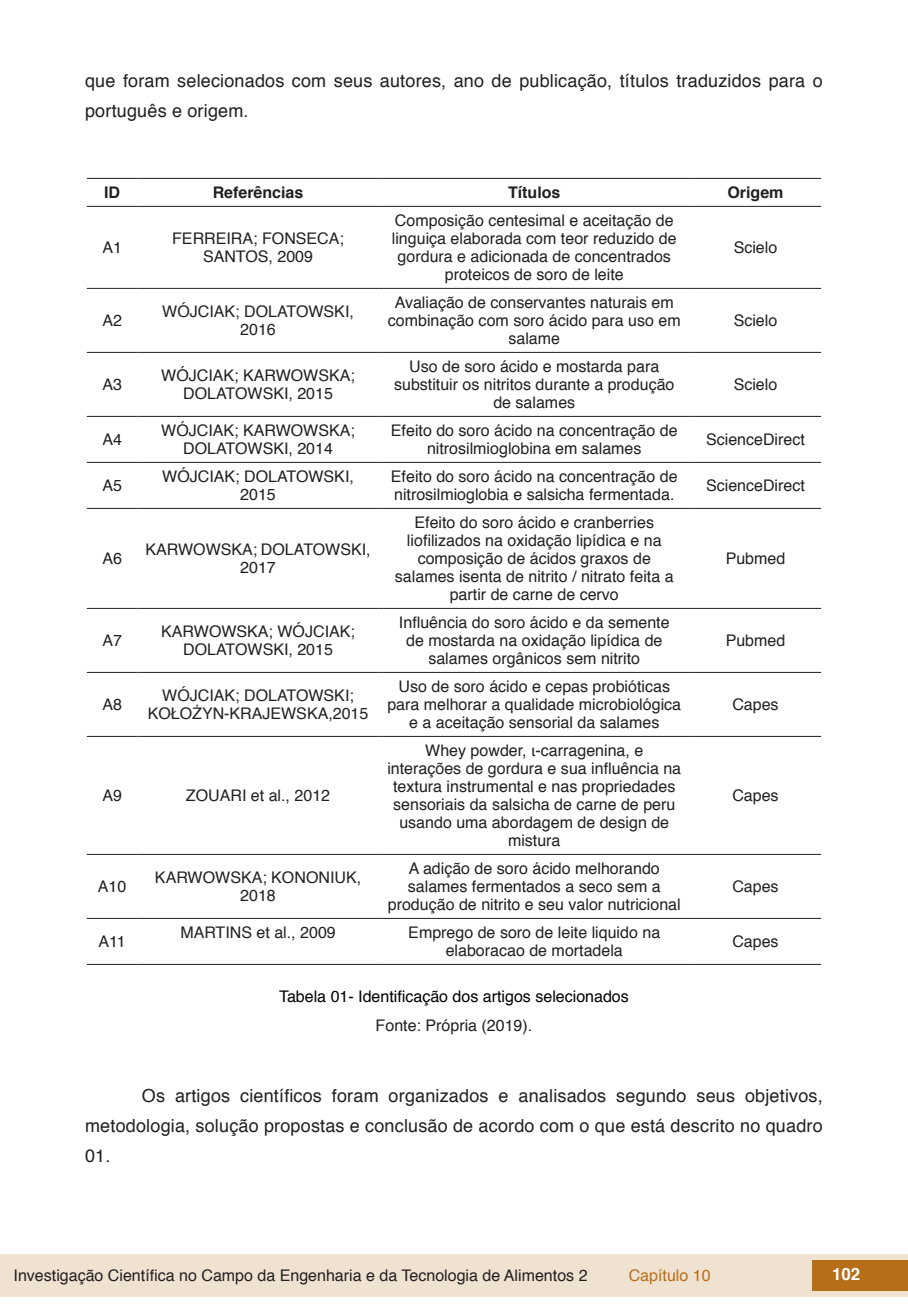
<style>
.page{position:relative;width:908px;height:1304px;background:#fff}
.page>*{position:absolute;margin:0;border:0;box-sizing:border-box;transform-origin:0 0}
.txt{font:18px/30px "Helvetica";letter-spacing:.01em;color:#231f20}
.t1{font:700 16.8px "Helvetica";color:#fff}
.tab_txt_centro{font:16px/18px "Helvetica";color:#231f20;text-align:center}
.tab_txt_centro-2{font:16px/18px "Helvetica";color:#222;text-align:center}
.info_tab_graf_imag{font:16px "Helvetica";color:#000}
.tab_txt_centro-3{font:700 16px "Helvetica";color:#231f20}
.fonte_tab_gra_imag{font:16px "Helvetica";color:#231f20}
.t2{font:16px "Helvetica";color:#b66e19}
</style>
<div class="page">
<div style="left:0;top:1254px;width:906px;height:43px;background:#f0e2d1"></div>
<div style="left:812px;top:1261px;width:95px;height:30px;background:#b66e19"></div>
<hr style="left:87px;top:178px;width:50px;height:1px;background:#231f20">
<hr style="left:137px;top:178px;width:241px;height:1px;background:#231f20">
<hr style="left:378px;top:178px;width:311px;height:1px;background:#231f20">
<hr style="left:689px;top:178px;width:131px;height:1px;background:#231f20">
<hr style="left:87px;top:206px;width:50px;height:1px;background:#231f20">
<hr style="left:137px;top:206px;width:241px;height:1px;background:#231f20">
<hr style="left:378px;top:206px;width:311px;height:1px;background:#231f20">
<hr style="left:689px;top:206px;width:131px;height:1px;background:#231f20">
<hr style="left:87px;top:288px;width:50px;height:1px;background:#231f20">
<hr style="left:137px;top:288px;width:241px;height:1px;background:#231f20">
<hr style="left:378px;top:288px;width:311px;height:1px;background:#231f20">
<hr style="left:689px;top:288px;width:131px;height:1px;background:#231f20">
<hr style="left:87px;top:352px;width:50px;height:1px;background:#231f20">
<hr style="left:137px;top:352px;width:241px;height:1px;background:#231f20">
<hr style="left:378px;top:352px;width:311px;height:1px;background:#231f20">
<hr style="left:689px;top:352px;width:131px;height:1px;background:#231f20">
<hr style="left:87px;top:416px;width:50px;height:1px;background:#231f20">
<hr style="left:137px;top:416px;width:241px;height:1px;background:#231f20">
<hr style="left:378px;top:416px;width:311px;height:1px;background:#231f20">
<hr style="left:689px;top:416px;width:131px;height:1px;background:#231f20">
<hr style="left:87px;top:462px;width:50px;height:1px;background:#231f20">
<hr style="left:137px;top:462px;width:241px;height:1px;background:#231f20">
<hr style="left:378px;top:462px;width:311px;height:1px;background:#231f20">
<hr style="left:689px;top:462px;width:131px;height:1px;background:#231f20">
<hr style="left:87px;top:508px;width:50px;height:1px;background:#231f20">
<hr style="left:137px;top:508px;width:241px;height:1px;background:#231f20">
<hr style="left:378px;top:508px;width:311px;height:1px;background:#231f20">
<hr style="left:689px;top:508px;width:131px;height:1px;background:#231f20">
<hr style="left:87px;top:608px;width:50px;height:1px;background:#231f20">
<hr style="left:137px;top:608px;width:241px;height:1px;background:#231f20">
<hr style="left:378px;top:608px;width:311px;height:1px;background:#231f20">
<hr style="left:689px;top:608px;width:131px;height:1px;background:#231f20">
<hr style="left:87px;top:672px;width:50px;height:1px;background:#231f20">
<hr style="left:137px;top:672px;width:241px;height:1px;background:#231f20">
<hr style="left:378px;top:672px;width:311px;height:1px;background:#231f20">
<hr style="left:689px;top:672px;width:131px;height:1px;background:#231f20">
<hr style="left:87px;top:736px;width:50px;height:1px;background:#231f20">
<hr style="left:137px;top:736px;width:241px;height:1px;background:#231f20">
<hr style="left:378px;top:736px;width:311px;height:1px;background:#231f20">
<hr style="left:689px;top:736px;width:131px;height:1px;background:#231f20">
<hr style="left:87px;top:854px;width:50px;height:1px;background:#231f20">
<hr style="left:137px;top:854px;width:241px;height:1px;background:#231f20">
<hr style="left:378px;top:854px;width:311px;height:1px;background:#231f20">
<hr style="left:689px;top:854px;width:131px;height:1px;background:#231f20">
<hr style="left:87px;top:918px;width:50px;height:1px;background:#231f20">
<hr style="left:137px;top:918px;width:241px;height:1px;background:#231f20">
<hr style="left:378px;top:918px;width:311px;height:1px;background:#231f20">
<hr style="left:689px;top:918px;width:131px;height:1px;background:#231f20">
<hr style="left:87px;top:964px;width:50px;height:1px;background:#231f20">
<hr style="left:137px;top:964px;width:241px;height:1px;background:#231f20">
<hr style="left:378px;top:964px;width:311px;height:1px;background:#231f20">
<hr style="left:689px;top:964px;width:131px;height:1px;background:#231f20">
<p class="txt" style="left:85px;top:66px;width:738px">que foram selecionados com seus autores, ano de publicação, títulos traduzidos para o português e origem.</p>
<p class="tab_txt_centro-3" style="left:104px;top:180px;width:17px">ID</p>
<p class="tab_txt_centro-3" style="left:212px;top:180px;width:92px">Referências</p>
<p class="tab_txt_centro-3" style="left:508px;top:180px;width:54px">Títulos</p>
<p class="tab_txt_centro-3" style="left:727px;top:180px;width:58px">Origem</p>
<p class="tab_txt_centro" style="left:102px;top:239px;width:21px">A1</p>
<p class="tab_txt_centro" style="left:172px;top:230px;width:173px">FERREIRA; FONSECA;<br>SANTOS, 2009</p>
<p class="tab_txt_centro" style="left:391px;top:212px;width:286px">Composição centesimal e aceitação de linguiça elaborada com teor reduzido de gordura e adicionada de concentrados proteicos de soro de leite</p>
<p class="tab_txt_centro" style="left:102px;top:312px;width:21px">A2</p>
<p class="tab_txt_centro" style="left:102px;top:376px;width:21px">A3</p>
<p class="tab_txt_centro-2" style="left:162px;top:303px;width:193px">WÓJCIAK; DOLATOWSKI,<br>2016</p>
<p class="tab_txt_centro" style="left:387px;top:294px;width:294px">Avaliação de conservantes naturais em combinação com soro ácido para uso em salame</p>
<p class="tab_txt_centro" style="left:161px;top:367px;width:195px">WÓJCIAK; KARWOWSKA;<br>DOLATOWSKI, 2015</p>
<p class="tab_txt_centro" style="left:394px;top:358px;width:282px">Uso de soro ácido e mostarda para substituir os nitritos durante a produção de salames</p>
<p class="tab_txt_centro" style="left:733px;top:239px;width:45px">Scielo</p>
<p class="tab_txt_centro" style="left:733px;top:312px;width:45px">Scielo</p>
<p class="tab_txt_centro" style="left:733px;top:376px;width:45px">Scielo</p>
<p class="tab_txt_centro" style="left:102px;top:431px;width:21px">A4</p>
<p class="tab_txt_centro" style="left:102px;top:477px;width:21px">A5</p>
<p class="tab_txt_centro" style="left:161px;top:422px;width:195px">WÓJCIAK; KARWOWSKA;<br>DOLATOWSKI, 2014</p>
<p class="tab_txt_centro" style="left:391px;top:422px;width:288px">Efeito do soro ácido na concentração de nitrosilmioglobina em salames</p>
<p class="tab_txt_centro" style="left:705px;top:431px;width:100px">ScienceDirect</p>
<p class="tab_txt_centro" style="left:162px;top:468px;width:193px">WÓJCIAK; DOLATOWSKI,<br>2015</p>
<p class="tab_txt_centro" style="left:391px;top:468px;width:288px;text-align:left">Efeito do soro ácido na concentração de nitrosilmioglobia e salsicha fermentada.</p>
<p class="tab_txt_centro" style="left:705px;top:477px;width:100px">ScienceDirect</p>
<p class="tab_txt_centro" style="left:102px;top:550px;width:21px">A6</p>
<p class="tab_txt_centro" style="left:145px;top:541px;width:227px">KARWOWSKA; DOLATOWSKI,<br>2017</p>
<p class="tab_txt_centro" style="left:395px;top:514px;width:280px">Efeito do soro ácido e cranberries liofilizados na oxidação lipídica e na composição de ácidos graxos de salames isenta de nitrito / nitrato feita a partir de carne de cervo</p>
<p class="tab_txt_centro" style="left:102px;top:632px;width:21px">A7</p>
<p class="tab_txt_centro" style="left:102px;top:696px;width:21px">A8</p>
<p class="tab_txt_centro" style="left:161px;top:623px;width:195px">KARWOWSKA; WÓJCIAK;<br>DOLATOWSKI, 2015</p>
<p class="tab_txt_centro" style="left:399px;top:614px;width:272px">Influência do soro ácido e da semente de mostarda na oxidação lipídica de salames orgânicos sem nitrito</p>
<p class="tab_txt_centro-2" style="left:148px;top:687px;width:222px">WÓJCIAK; DOLATOWSKI;<br>KOŁOŻYN‐KRAJEWSKA,2015</p>
<p class="tab_txt_centro" style="left:387px;top:678px;width:295px">Uso de soro ácido e cepas probióticas para melhorar a qualidade microbiológica e a aceitação sensorial da salames</p>
<p class="tab_txt_centro" style="left:102px;top:787px;width:21px">A9</p>
<p class="tab_txt_centro-2" style="left:186px;top:787px;width:146px">ZOUARI et al., 2012</p>
<p class="tab_txt_centro" style="left:387px;top:742px;width:295px">Whey powder, ι-carragenina, e interações de gordura e sua influência na textura instrumental e nas propriedades sensoriais da salsicha de carne de peru usando uma abordagem de design de mistura</p>
<p class="tab_txt_centro" style="left:98px;top:878px;width:30px">A10</p>
<p class="tab_txt_centro-2" style="left:155px;top:869px;width:207px">KARWOWSKA; KONONIUK,<br>2018</p>
<p class="tab_txt_centro" style="left:387px;top:860px;width:294px">A adição de soro ácido melhorando salames fermentados a seco sem a produção de nitrito e seu valor nutricional</p>
<p class="tab_txt_centro" style="left:725px;top:550px;width:61px">Pubmed</p>
<p class="tab_txt_centro" style="left:725px;top:632px;width:61px">Pubmed</p>
<p class="tab_txt_centro" style="left:732px;top:696px;width:48px">Capes</p>
<p class="tab_txt_centro" style="left:732px;top:787px;width:48px">Capes</p>
<p class="tab_txt_centro" style="left:732px;top:878px;width:48px">Capes</p>
<p class="tab_txt_centro" style="left:98px;top:933px;width:29px">A11</p>
<p class="tab_txt_centro-2" style="left:180px;top:924px;width:157px">MARTINS et al., 2009</p>
<p class="tab_txt_centro" style="left:408px;top:924px;width:253px">Emprego de soro de leite liquido na elaboracao de mortadela</p>
<p class="tab_txt_centro" style="left:732px;top:933px;width:48px">Capes</p>
<p class="info_tab_graf_imag" style="left:279px;top:984px;width:351px">Tabela 01- Identificação dos artigos selecionados</p>
<p class="fonte_tab_gra_imag" style="left:375px;top:1013px;width:158px">Fonte: Própria (2019).</p>
<p class="txt" style="left:85px;top:1081px;width:738px;text-align:justify;text-indent:57px">Os artigos científicos foram organizados e analisados segundo seus objetivos, metodologia, solução propostas e conclusão de acordo com o que está descrito no quadro 01.</p>
<p class="tab_txt_centro" style="left:14px;top:1267px;width:575px">Investigação Científica no Campo da Engenharia e da Tecnologia de Alimentos 2</p>
<p class="t2" style="left:628px;top:1263px;width:83px">Capítulo 10</p>
<p class="t1" style="left:831px;top:1261px;width:30px">102</p>
</div>
